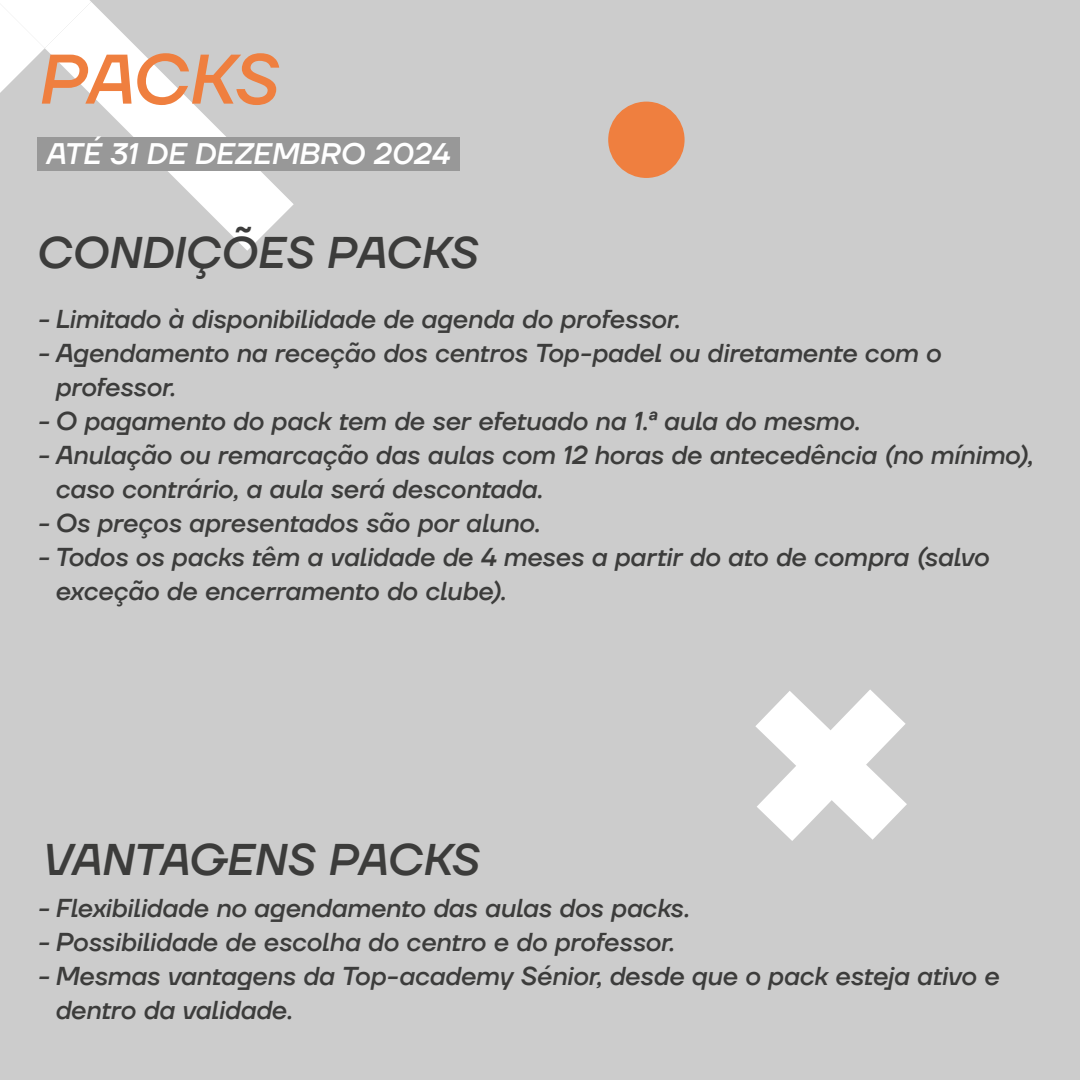
<style>
.page{position:relative;width:1080px;height:1080px;background:#ccc}
.page>*{position:absolute;margin:0;border:0;box-sizing:border-box;transform-origin:0 0}
.t1{font:italic 70px "TT Firs Neue Trial Var";letter-spacing:-.02em;color:#ef7f3f}
.t2{font:italic 44.2px "TT Firs Neue Trial Var";color:#3c3c3b}
.t3{font:italic 29.7px "TT Firs Neue Trial Var";color:#fff}
.t4{font:italic 25.8px/34px "TT Firs Neue Trial Var";letter-spacing:-.01em;color:#3c3c3b}
</style>
<div class="page">
<svg style="left:90px;top:2px;width:204px;height:249px"></svg>
<svg style="left:0;top:0;width:91px;height:93px"></svg>
<svg style="left:755px;top:689px;width:152px;height:152px"></svg>
<div style="left:608px;top:102px;width:77px;height:76px;background:#ef7f3f;border-radius:50%"></div>
<div style="left:37px;top:137px;width:422px;height:34px;background:#989898"></div>
<h1 class="t1" style="left:37px;top:32px;width:241px">PACKS</h1>
<p class="t3" style="left:45px;top:133px;width:405px">ATÉ 31 DE DEZEMBRO 2024</p>
<h2 class="t2" style="left:35px;top:223px;width:443px">CONDIÇÕES PACKS</h2>
<p class="t4" style="left:37px;top:301px;width:644px">- Limitado à disponibilidade de agenda do professor.</p>
<p class="t4" style="left:55px;top:335px;width:888px;text-indent:-18px">- Agendamento na receção dos centros Top-padel ou diretamente com o professor.</p>
<p class="t4" style="left:37px;top:403px;width:824px">- O pagamento do pack tem de ser efetuado na 1.ª aula do mesmo.</p>
<p class="t4" style="left:55px;top:437px;width:979px;text-indent:-18px">- Anulação ou remarcação das aulas com 12 horas de antecedência (no mínimo), caso contrário, a aula será descontada.</p>
<p class="t4" style="left:37px;top:505px;width:504px">- Os preços apresentados são por aluno.</p>
<p class="t4" style="left:55px;top:539px;width:936px;text-indent:-18px">- Todos os packs têm a validade de 4 meses a partir do ato de compra (salvo exceção de encerramento do clube).</p>
<h2 class="t2" style="left:41px;top:830px;width:438px">VANTAGENS PACKS</h2>
<p class="t4" style="left:37px;top:890px;width:654px">- Flexibilidade no agendamento das aulas dos packs.</p>
<p class="t4" style="left:37px;top:924px;width:639px">- Possibilidade de escolha do centro e do professor.</p>
<p class="t4" style="left:55px;top:958px;width:946px;text-indent:-18px">- Mesmas vantagens da Top-academy Sénior, desde que o pack esteja ativo e dentro da validade.</p>
</div>
